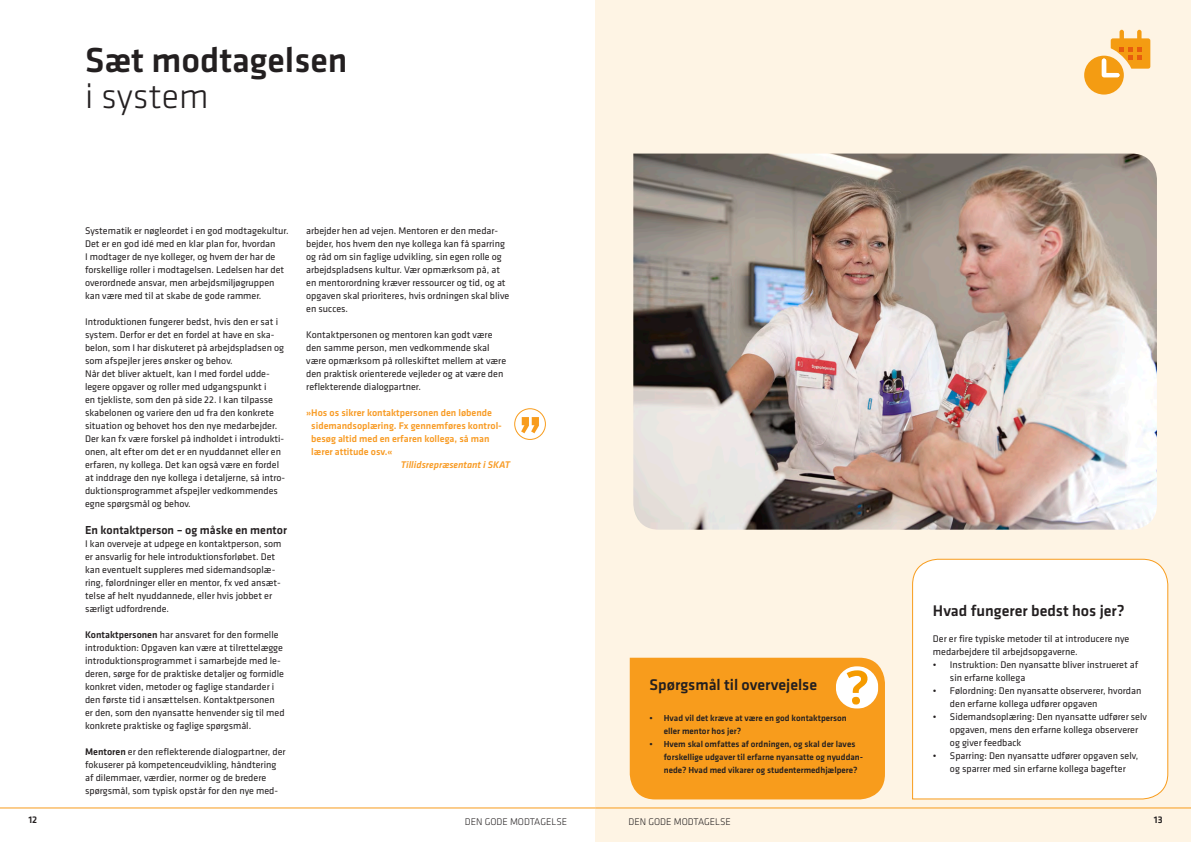
<style>
.page{position:relative;width:1191px;height:842px;background:#fff}
.page>*{position:absolute;margin:0;border:0;box-sizing:border-box;transform-origin:0 0}
.Overskrift_linje_2_l{font:500 36px "Klavika";color:#231f20}
.Overskrift_linje_2_l-2{font:300 36px "Klavika";color:#231f20}
.FAKTA__overskrift{font:500 16px "Klavika";color:#231f20}
.Mellemrubrik{font:500 12px "Klavika";color:#231f20}
.BRØD{font:10px/13px "Klavika";color:#231f20}
.BRØD-2{font:500 10px/13px "Klavika";color:#f89b24}
.t1{font:300 10px "Klavika";color:#231f20}
.BRØD-3{font:italic 500 10px "Klavika";color:#f89b24}
.t2{font:500 10px "Klavika";color:#231f20}
.Fakta__brød{font:500 9px/13px "Klavika";color:#231f20}
.s1{font-weight:500}
</style>
<div class="page">
<div style="left:595px;top:0;width:596px;height:842px;background:#fef4e4"></div>
<hr style="left:0;top:807px;width:595px;height:1px;background:#f89c1c">
<hr style="left:595px;top:807px;width:596px;height:1px;background:#f89c1c">
<div style="left:912px;top:558px;width:256px;height:242px;background:#fff"></div>
<div style="left:630px;top:658px;width:255px;height:141px;background:#f89c1c"></div>
<div style="left:514px;top:408px;width:32px;height:32px;border:1px solid #f89c1c;border-radius:50%"></div>
<svg style="left:521px;top:417px;width:18px;height:16px"></svg>
<img style="left:633px;top:154px;width:524px;height:376px">
<svg style="left:1084px;top:30px;width:66px;height:65px"></svg>
<p class="Overskrift_linje_2_l" style="left:85px;top:41px;width:264px">Sæt modtagelsen</p>
<p class="Overskrift_linje_2_l-2" style="left:85px;top:75px;width:125px">i system</p>
<p class="BRØD" style="left:85px;top:225px;width:205px">Systematik er nøgleordet i en god modtagekultur.<br>Det er en god idé med en klar plan for, hvordan<br>I modtager de nye kolleger, og hvem der har de forskellige roller i modtagelsen. Ledelsen har det overordnede ansvar, men arbejdsmiljøgruppen kan være med til at skabe de gode rammer.</p>
<p class="BRØD" style="left:85px;top:316px;width:200px">Introduktionen fungerer bedst, hvis den er sat i system. Derfor er det en fordel at have en ska&shy;belon, som I har diskuteret på arbejdspladsen og som afspejler jeres ønsker og behov.</p>
<p class="BRØD" style="left:85px;top:368px;width:202px">Når det bliver aktuelt, kan I med fordel udde&shy;legere opgaver og roller med udgangspunkt i<br>en tjekliste, som den på side 22. I kan tilpasse skabelonen og variere den ud fra den konkrete situation og behovet hos den nye medarbejder.<br>Der kan fx være forskel på indholdet i introdukti&shy;onen, alt efter om det er en nyuddannet eller en erfaren, ny kollega. Det kan også være en fordel at inddrage den nye kollega i detaljerne, så intro&shy;duktionsprogrammet afspejler vedkommendes egne spørgsmål og behov.</p>
<p class="Mellemrubrik" style="left:85px;top:524px;width:203px">En kontaktperson – og måske en mentor</p>
<p class="BRØD" style="left:85px;top:538px;width:198px">I kan overveje at udpege en kontaktperson, som er ansvarlig for hele introduktionsforløbet. Det kan eventuelt suppleres med sidemandsoplæ&shy;ring, følordninger eller en mentor, fx ved ansæt&shy;telse af helt nyuddannede, eller hvis jobbet er særligt udfordrende.</p>
<p class="BRØD" style="left:85px;top:629px;width:201px"><span class="s1">Kontaktpersonen</span> har ansvaret for den formelle introduktion: Opgaven kan være at tilrettelægge introduktionsprogrammet i samarbejde med le&shy;deren, sørge for de praktiske detaljer og formidle konkret viden, metoder og faglige standarder i den første tid i ansættelsen. Kontaktpersonen er den, som den nyansatte henvender sig til med konkrete praktiske og faglige spørgsmål.</p>
<p class="BRØD" style="left:85px;top:746px;width:202px"><span class="s1">Mentoren</span> er den reflekterende dialogpartner, der fokuserer på kompetenceudvikling, håndtering af dilemmaer, værdier, normer og de bredere spørgsmål, som typisk opstår for den nye med-</p>
<p class="BRØD" style="left:306px;top:225px;width:205px">arbejder hen ad vejen. Mentoren er den medar&shy;bejder, hos hvem den nye kollega kan få sparring og råd om sin faglige udvikling, sin egen rolle og arbejdspladsens kultur. Vær opmærksom på, at en mentorordning kræver ressourcer og tid, og at opgaven skal prioriteres, hvis ordningen skal blive en succes.</p>
<p class="BRØD" style="left:306px;top:329px;width:201px">Kontaktpersonen og mentoren kan godt være den samme person, men vedkommende skal være opmærksom på rolleskiftet mellem at være den praktisk orienterede vejleder og at være den reflekterende dialogpartner.</p>
<p class="BRØD-2" style="left:311px;top:407px;width:192px;text-indent:-5px">»Hos os sikrer kontaktpersonen den løbende sidemandsoplæring. Fx gennemføres kontrol&shy;besøg altid med en erfaren kollega, så man lærer attitude osv.«</p>
<p class="BRØD-3" style="left:401px;top:458px;width:111px">Tillidsrepræsentant i SKAT</p>
<p class="FAKTA__overskrift" style="left:649px;top:675px;width:169px">Spørgsmål til overvejelse</p>
<p class="Fakta__brød" style="left:664px;top:711px;width:184px;text-indent:-14px">• Hvad vil det kræve at være en god kontaktperson eller mentor hos jer?</p>
<p class="Fakta__brød" style="left:664px;top:737px;width:201px;text-indent:-14px">• Hvem skal omfattes af ordningen, og skal der laves forskellige udgaver til erfarne nyansatte og nyuddan&shy;nede? Hvad med vikarer og studentermedhjælpere?</p>
<p class="FAKTA__overskrift" style="left:933px;top:602px;width:193px">Hvad fungerer bedst hos jer?</p>
<p class="BRØD" style="left:933px;top:632px;width:198px">Der er fire typiske metoder til at introducere nye medarbejdere til arbejdsopgaverne.</p>
<p class="BRØD" style="left:950px;top:658px;width:190px;text-indent:-17px">• Instruktion: Den nyansatte bliver instrueret af sin erfarne kollega</p>
<p class="BRØD" style="left:950px;top:684px;width:193px;text-indent:-17px">• Følordning: Den nyansatte observerer, hvordan den erfarne kollega udfører opgaven</p>
<p class="BRØD" style="left:950px;top:710px;width:198px;text-indent:-17px">• Sidemandsoplæring: Den nyansatte udfører selv opgaven, mens den erfarne kollega observerer og giver feedback</p>
<p class="BRØD" style="left:933px;top:749px;width:207px;text-align:center">• Sparring: Den nyansatte udfører opgaven selv, og sparrer med sin erfarne kollega bagefter</p>
<p class="t2" style="left:28px;top:815px;width:10px">12</p>
<p class="t1" style="left:465px;top:816px;width:104px">DEN GODE MODTAGELSE</p>
<p class="t1" style="left:628px;top:816px;width:104px">DEN GODE MODTAGELSE</p>
<p class="t2" style="left:1153px;top:815px;width:10px">13</p>
</div>
